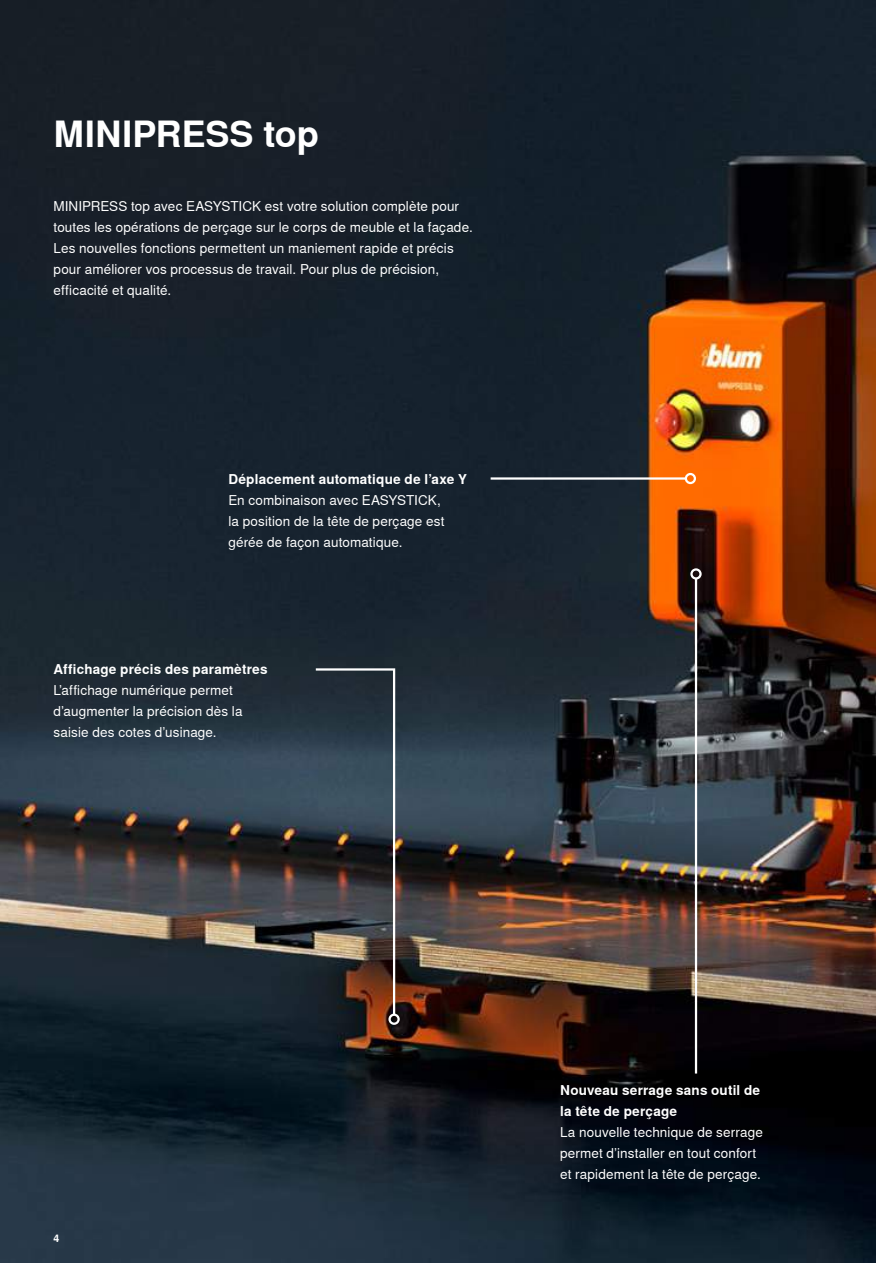
<style>
.page{position:relative;width:876px;height:1263px;background:#fff}
.page>*{position:absolute;margin:0;border:0;box-sizing:border-box;transform-origin:0 0}
.t1{font:700 36px "Nimbus Sans Global";letter-spacing:-.005em;color:#fff}
.t2{font:13.5px/21px "Nimbus Sans Global";letter-spacing:.01em;color:#fff}
.t3{font:700 13.5px/21px "Nimbus Sans Global";letter-spacing:.015em;color:#fff}
.t4{font:700 10.5px "Nimbus Sans Global";color:#fff}
</style>
<div class="page">
<img style="left:0;top:0;width:876px;height:1263px">
<img style="left:314px;top:667px;width:82px;height:350px">
<div style="left:388px;top:1013px;width:12px;height:12px;border:2px solid #fff;border-radius:50%"></div>
<hr style="left:491px;top:477px;width:195px;height:3px;background:#fff">
<div style="left:685px;top:473px;width:11px;height:11px;border:2px solid #fff;border-radius:50%"></div>
<hr style="left:695px;top:578px;width:2px;height:495px;background:#fff">
<div style="left:690px;top:568px;width:12px;height:12px;border:2px solid #fff;border-radius:50%"></div>
<h1 class="t1" style="left:54px;top:114px;width:267px">MINIPRESS top</h1>
<p class="t2" style="left:54px;top:195px;width:421px">MINIPRESS top avec EASYSTICK est votre solution complète pour toutes les opérations de perçage sur le corps de meuble et la façade.<br>Les nouvelles fonctions permettent un maniement rapide et précis pour améliorer vos processus de travail. Pour plus de précision, efficacité et qualité.</p>
<p class="t3" style="left:228px;top:469px;width:240px">Déplacement automatique de l’axe Y</p>
<p class="t2" style="left:228px;top:490px;width:218px">En combinaison avec EASYSTICK, la position de la tête de perçage est gérée de façon automatique.</p>
<p class="t3" style="left:54px;top:658px;width:216px">Affichage précis des paramètres</p>
<p class="t2" style="left:54px;top:679px;width:190px">L’affichage numérique permet d’augmenter la précision dès la saisie des cotes d’usinage.</p>
<p class="t4" style="left:54px;top:1232px;width:7px">4</p>
<p class="t3" style="left:560px;top:1079px;width:202px">Nouveau serrage sans outil de la tête de perçage</p>
<p class="t2" style="left:560px;top:1121px;width:204px">La nouvelle technique de serrage permet d’installer en tout confort et rapidement la tête de perçage.</p>
</div>
